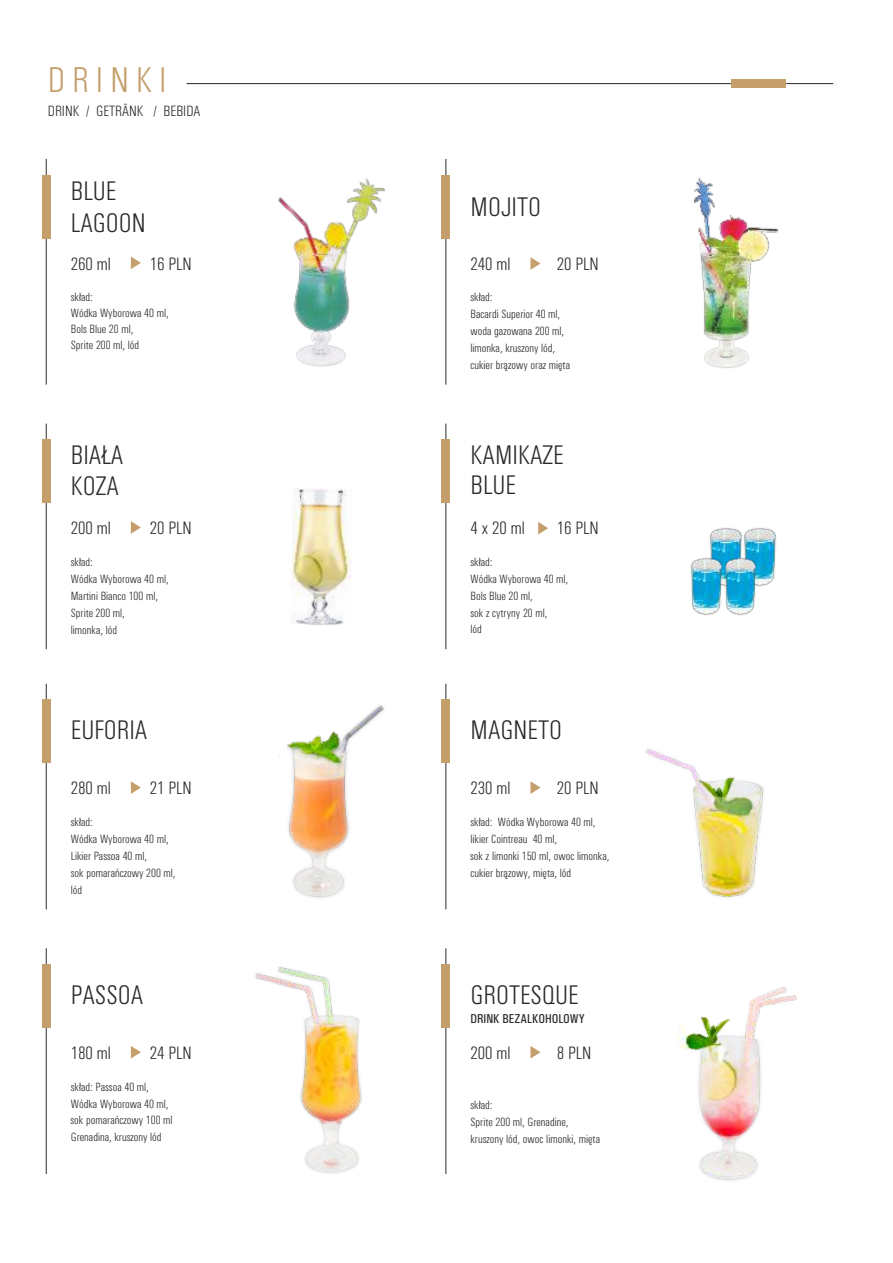
<style>
.page{position:relative;width:893px;height:1263px;background:#fff}
.page>*{position:absolute;margin:0;border:0;box-sizing:border-box;transform-origin:0 0}
.t1{font:300 condensed 36px "Univers";letter-spacing:.195em;color:#c49e6b}
.t2{font:300 condensed 27px/32.1px "Univers";color:#2b2929}
.t3{font:300 condensed 18px "Univers";color:#2b2929}
.t4{font:300 condensed 15px "Univers";color:#2b2929}
.t5{font:500 condensed 12.9px "Univers";color:#2b2929}
.t6{font:300 condensed 12px/17px "Univers";color:#2b2929}
</style>
<div class="page">
<hr style="left:187px;top:83px;width:646px;height:1px;background:#2b2929">
<div style="left:731px;top:79px;width:55px;height:9px;background:#c49e6b"></div>
<hr style="left:46px;top:159px;width:1px;height:226px;background:#2b2929">
<div style="left:42px;top:175px;width:8px;height:63px;background:#c49e6b"></div>
<img style="left:278px;top:177px;width:107px;height:190px">
<img style="left:694px;top:178px;width:85px;height:190px">
<svg style="left:131px;top:257px;width:10px;height:12px"></svg>
<hr style="left:445px;top:159px;width:1px;height:226px;background:#2b2929">
<div style="left:442px;top:175px;width:8px;height:63px;background:#c49e6b"></div>
<svg style="left:530px;top:257px;width:10px;height:13px"></svg>
<hr style="left:46px;top:424px;width:1px;height:225px;background:#2b2929">
<div style="left:42px;top:440px;width:8px;height:63px;background:#c49e6b"></div>
<svg style="left:131px;top:521px;width:10px;height:13px"></svg>
<hr style="left:445px;top:424px;width:1px;height:225px;background:#2b2929">
<div style="left:442px;top:440px;width:8px;height:63px;background:#c49e6b"></div>
<svg style="left:538px;top:522px;width:10px;height:12px"></svg>
<img style="left:291px;top:488px;width:60px;height:137px">
<img style="left:710px;top:528px;width:66px;height:58px">
<img style="left:691px;top:557px;width:66px;height:58px">
<hr style="left:46px;top:684px;width:1px;height:225px;background:#2b2929">
<div style="left:42px;top:700px;width:8px;height:63px;background:#c49e6b"></div>
<svg style="left:131px;top:781px;width:10px;height:13px"></svg>
<img style="left:287px;top:705px;width:97px;height:193px">
<hr style="left:445px;top:684px;width:1px;height:225px;background:#2b2929">
<div style="left:442px;top:700px;width:8px;height:63px;background:#c49e6b"></div>
<svg style="left:530px;top:781px;width:10px;height:13px"></svg>
<img style="left:646px;top:749px;width:118px;height:149px">
<hr style="left:46px;top:948px;width:1px;height:226px;background:#2b2929">
<div style="left:42px;top:964px;width:8px;height:64px;background:#c49e6b"></div>
<svg style="left:131px;top:1046px;width:10px;height:12px"></svg>
<hr style="left:445px;top:948px;width:1px;height:226px;background:#2b2929">
<div style="left:442px;top:964px;width:8px;height:64px;background:#c49e6b"></div>
<svg style="left:530px;top:1046px;width:10px;height:12px"></svg>
<img style="left:255px;top:967px;width:107px;height:207px">
<img style="left:677px;top:987px;width:119px;height:194px">
<h1 class="t1" style="left:48px;top:67px;width:120px">DRINKI</h1>
<p class="t4" style="left:48px;top:106px;width:154px">DRINK / GETRÄNK / BEBIDA</p>
<h2 class="t2" style="left:71px;top:177px;width:77px">BLUE<br>LAGOON</h2>
<h2 class="t2" style="left:470px;top:193px;width:72px">MOJITO</h2>
<h3 class="t3" style="left:71px;top:257px;width:41px">260 ml</h3>
<h3 class="t3" style="left:150px;top:257px;width:43px">16 PLN</h3>
<h3 class="t3" style="left:470px;top:257px;width:41px">240 ml</h3>
<h3 class="t3" style="left:557px;top:257px;width:43px">20 PLN</h3>
<p class="t6" style="left:71px;top:290px;width:99px;line-height:15.9px">skład:<br>Wódka Wyborowa 40 ml,<br>Bols Blue 20 ml,<br>Sprite 200 ml, lód</p>
<p class="t6" style="left:470px;top:290px;width:101px">skład:<br>Bacardi Superior 40 ml, woda gazowana 200 ml, limonka, kruszony lód, cukier brązowy oraz mięta</p>
<h2 class="t2" style="left:71px;top:442px;width:54px;line-height:30.2px">BIAŁA<br>KOZA</h2>
<h3 class="t3" style="left:71px;top:522px;width:41px">200 ml</h3>
<h2 class="t2" style="left:470px;top:443px;width:94px;line-height:29.1px">KAMIKAZE<br>BLUE</h2>
<h3 class="t3" style="left:557px;top:522px;width:43px">16 PLN</h3>
<h3 class="t3" style="left:150px;top:522px;width:43px">20 PLN</h3>
<h3 class="t3" style="left:470px;top:522px;width:56px">4 x 20 ml</h3>
<p class="t6" style="left:71px;top:554px;width:99px">skład:<br>Wódka Wyborowa 40 ml,<br>Martini Bianco 100 ml,<br>Sprite 200 ml,<br>limonka, lód</p>
<p class="t6" style="left:470px;top:554px;width:99px">skład:<br>Wódka Wyborowa 40 ml,<br>Bols Blue 20 ml,<br>sok z cytryny 20 ml,<br>lód</p>
<h2 class="t2" style="left:71px;top:716px;width:78px">EUFORIA</h2>
<h2 class="t2" style="left:470px;top:716px;width:93px">MAGNETO</h2>
<h3 class="t3" style="left:150px;top:782px;width:43px">21 PLN</h3>
<p class="t6" style="left:71px;top:831px;width:106px">Wódka Wyborowa 40 ml,<br>Likier Passoa 40 ml,<br>sok pomarańczowy 200 ml, lód</p>
<h3 class="t3" style="left:71px;top:782px;width:41px">280 ml</h3>
<p class="t6" style="left:71px;top:814px;width:24px">skład:</p>
<h3 class="t3" style="left:557px;top:782px;width:43px">20 PLN</h3>
<p class="t6" style="left:470px;top:831px;width:141px">likier Cointreau 40 ml,<br>sok z limonki 150 ml, owoc limonka, cukier brązowy, mięta, lód</p>
<h3 class="t3" style="left:470px;top:782px;width:41px">230 ml</h3>
<p class="t6" style="left:470px;top:814px;width:127px">skład: Wódka Wyborowa 40 ml,</p>
<h2 class="t2" style="left:71px;top:981px;width:74px">PASSOA</h2>
<h2 class="t2" style="left:470px;top:981px;width:110px">GROTESQUE</h2>
<p class="t5" style="left:470px;top:1014px;width:116px">DRINK BEZALKOHOLOWY</p>
<h3 class="t3" style="left:150px;top:1047px;width:43px">24 PLN</h3>
<p class="t6" style="left:71px;top:1096px;width:104px">Wódka Wyborowa 40 ml, sok pomarańczowy 100 ml<br>Grenadina, kruszony lód</p>
<h3 class="t3" style="left:71px;top:1047px;width:41px">180 ml</h3>
<p class="t6" style="left:71px;top:1079px;width:80px">skład: Passoa 40 ml,</p>
<h3 class="t3" style="left:470px;top:1047px;width:41px">200 ml</h3>
<h3 class="t3" style="left:557px;top:1047px;width:36px">8 PLN</h3>
<p class="t6" style="left:470px;top:1097px;width:131px">skład:<br>Sprite 200 ml, Grenadine, kruszony lód, owoc limonki, mięta</p>
</div>
